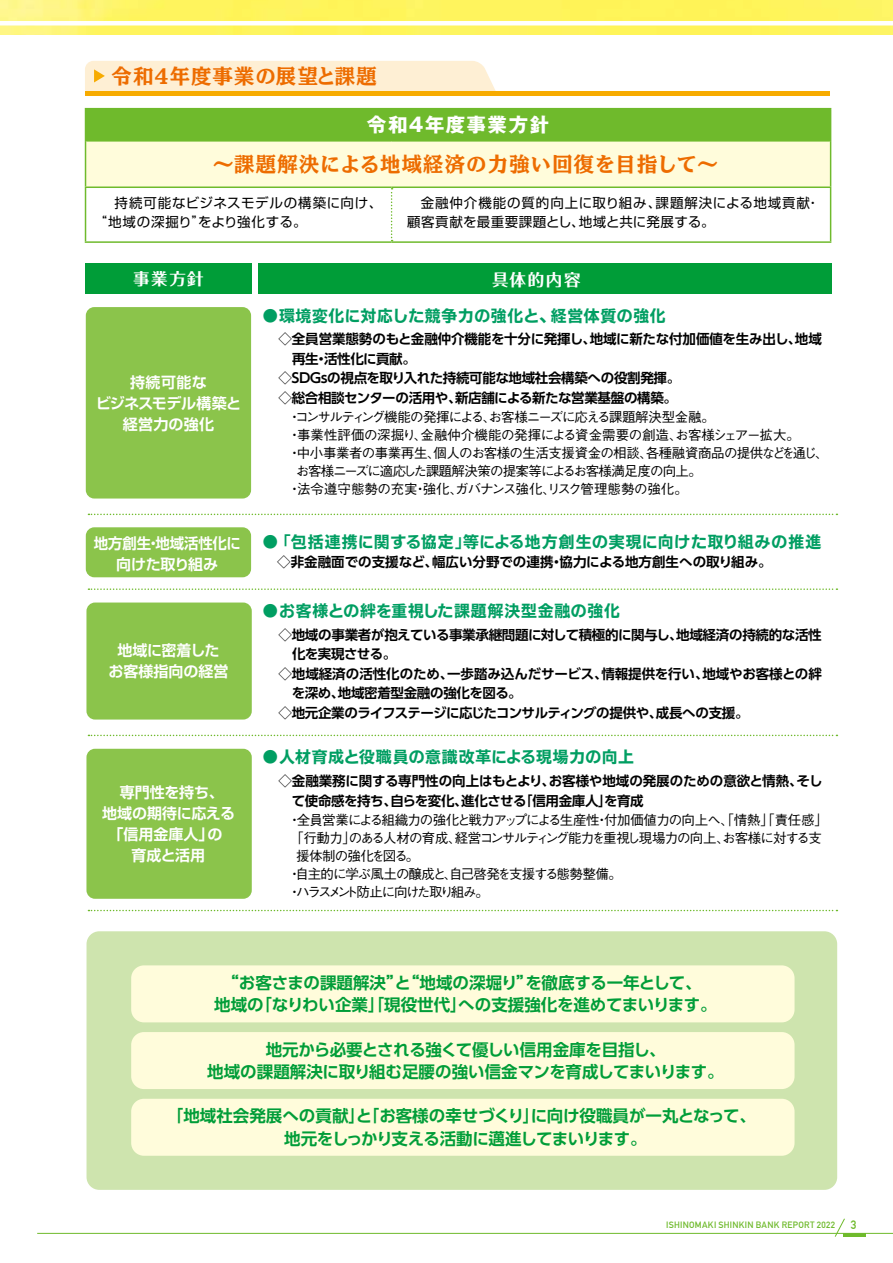
<style>
.page{position:relative;width:893px;height:1263px;background:#fff}
.page>*{position:absolute;margin:0;border:0;box-sizing:border-box;transform-origin:0 0}
.t1{font:21px "Ro NOW Std ME";letter-spacing:.025em;color:#ed6c00}
.t2{font:700 19.5px "Gothic MB101 Pro";letter-spacing:.07em;color:#fff}
.t3{font:700 16.5px/22.5px "UD Shin Go Pro De";letter-spacing:-.01em;color:#009d38;text-align:center}
.t4{font:16.5px "Ro NOW Std GE";color:#009e62}
.t5{font:700 16.5px "Folk Pro";letter-spacing:.095em;color:#fff}
.t6{font:700 15px/21px "Shin Go Pro De";color:#fff;text-align:center}
.t7{font:700 15px/21px "Shin Go Pro De";color:#fff;text-align:center;scale:.96 1}
.t8{font:700 13.5px/20.2px "UD Shin Go Pro De";letter-spacing:-.025em;color:#000}
.t9{font:500 13.5px "Gothic BBB Pro";letter-spacing:-.06em;color:#000}
.t10{font:13.5px/19.5px "Shin Go Pro";letter-spacing:.04em;color:#000}
.t11{font:500 13.5px "Gothic BBB Pro";letter-spacing:-.015em;color:#000}
.t12{font:500 13.5px "Gothic BBB Pro";letter-spacing:-.085em;color:#000}
.t13{font:500 13.5px "Gothic BBB Pro";letter-spacing:-.03em;color:#000}
.t14{font:700 13.5px "UD Shin Go Pro De";letter-spacing:-.005em;color:#000}
.t15{font:700 13.5px "UD Shin Go Pro De";color:#000}
.t16{font:700 13.5px "UD Shin Go Pro De";letter-spacing:-.045em;color:#000}
.t17{font:500 13.5px "Gothic BBB Pro";letter-spacing:-.08em;color:#000}
.t18{font:500 13.5px "Gothic BBB Pro";letter-spacing:-.155em;color:#000}
.t19{font:700 12px "DIN Alternate";color:#6fba2c}
.t20{font:700 9px "DIN Alternate";letter-spacing:.035em;color:#6fba2c}
</style>
<div class="page">
<img style="left:0;top:0;width:893px;height:34px">
<hr style="left:0;top:21px;width:893px;height:4px;background:#fff">
<div style="left:87px;top:931px;width:750px;height:259px;background:#cee4ae;border-radius:13px"></div>
<div style="left:86px;top:109px;width:745px;height:32px;background:#6fba2c"></div>
<div style="left:86px;top:141px;width:745px;height:46px;background:#fffcdb"></div>
<hr style="left:85px;top:108px;width:307px;height:1px;background:#6fba2c">
<hr style="left:85px;top:109px;width:1px;height:32px;background:#6fba2c">
<hr style="left:392px;top:108px;width:439px;height:1px;background:#6fba2c">
<hr style="left:85px;top:141px;width:1px;height:45px;background:#6fba2c">
<hr style="left:830px;top:141px;width:1px;height:45px;background:#6fba2c">
<hr style="left:85px;top:186px;width:307px;height:2px;background:#6fba2c">
<hr style="left:85px;top:188px;width:1px;height:53px;background:#6fba2c">
<hr style="left:392px;top:186px;width:439px;height:2px;background:#6fba2c">
<hr style="left:85px;top:241px;width:307px;height:2px;background:#6fba2c">
<hr style="left:392px;top:241px;width:439px;height:2px;background:#6fba2c">
<hr style="left:86px;top:141px;width:306px;height:1px;background:#6fba2c">
<hr style="left:392px;top:141px;width:438px;height:1px;background:#6fba2c">
<svg style="left:86px;top:187px;width:745px;height:55px"></svg>
<div style="left:259px;top:263px;width:573px;height:31px;background:#009d38"></div>
<div style="left:85px;top:263px;width:166px;height:31px;background:#009d38"></div>
<div style="left:86px;top:307px;width:165px;height:191px;background:#8bc44b;border-radius:9px"></div>
<div style="left:86px;top:527px;width:165px;height:50px;background:#8bc44b;border-radius:9px"></div>
<div style="left:86px;top:602px;width:166px;height:117px;background:#8bc44b;border-radius:9px"></div>
<div style="left:86px;top:749px;width:166px;height:150px;background:#8bc44b;border-radius:9px"></div>
<svg style="left:88px;top:735px;width:749px;height:1px"></svg>
<svg style="left:88px;top:588px;width:749px;height:2px"></svg>
<svg style="left:88px;top:514px;width:749px;height:1px"></svg>
<svg style="left:88px;top:910px;width:749px;height:1px"></svg>
<hr style="left:85px;top:91px;width:744px;height:4px;background:#f7ab00">
<div style="left:85px;top:61px;width:411px;height:30px;background:#feefd4"></div>
<div style="left:131px;top:965px;width:663px;height:57px;background:#fffcdb;border-radius:13px"></div>
<div style="left:131px;top:1032px;width:663px;height:57px;background:#fffcdb;border-radius:13px"></div>
<div style="left:131px;top:1099px;width:663px;height:57px;background:#fffcdb;border-radius:13px"></div>
<hr style="left:37px;top:1233px;width:856px;height:1px;background:#6fba2c">
<hr style="left:843px;top:1233px;width:22px;height:3px;background:#6fba2c">
<svg style="left:834px;top:1218px;width:11px;height:19px"></svg>
<h1 class="t1" style="left:111px;top:61px;width:267px">令和4年度事業の展望と課題</h1>
<h2 class="t2" style="left:367px;top:109px;width:184px">令和4年度事業方針</h2>
<h1 class="t1" style="left:213px;top:150px;width:507px">～課題解決による地域経済の力強い回復を目指して～</h1>
<p class="t10" style="left:94px;top:191px;width:290px;text-indent:21px">持続可能なビジネスモデルの構築に向け、“地域の深掘り”をより強化する。</p>
<p class="t10" style="left:407px;top:191px;width:414px;text-indent:14px">金融仲介機能の質的向上に取り組み、課題解決による地域貢献・顧客貢献を最重要課題とし、地域と共に発展する。</p>
<p class="t5" style="left:133px;top:264px;width:72px">事業方針</p>
<p class="t5" style="left:492px;top:265px;width:108px">具体的内容　</p>
<p class="t6" style="left:96px;top:369px;width:146px">持続可能な<br>ビジネスモデル構築と経営力の強化</p>
<p class="t7" style="left:94px;top:531px;width:155px">地方創生・地域活性化に向けた取り組み</p>
<p class="t6" style="left:108px;top:638px;width:122px">地域に密着したお客様指向の経営</p>
<p class="t6" style="left:102px;top:780px;width:134px">専門性を持ち、<br>地域の期待に応える「信用金庫人」の<br>育成と活用</p>
<p class="t4" style="left:262px;top:304px;width:405px">●環境変化に対応した競争力の強化と、経営体質の強化</p>
<p class="t8" style="left:279px;top:329px;width:545px">◇全員営業態勢のもと金融仲介機能を十分に発揮し、地域に新たな付加価値を生み出し、地域</p>
<p class="t8" style="left:292px;top:348px;width:125px">再生・活性化に貢献。</p>
<p class="t8" style="left:279px;top:368px;width:403px">◇ＳＤＧｓの視点を取り入れた持続可能な地域社会構築への役割発揮。</p>
<p class="t8" style="left:279px;top:387px;width:400px">◇総合相談センターの活用や、新店舗による新たな営業基盤の構築。</p>
<p class="t17" style="left:288px;top:406px;width:429px">・コンサルティング機能の発揮による、お客様ニーズに応える課題解決型金融。</p>
<p class="t11" style="left:288px;top:424px;width:514px">・事業性評価の深掘り、金融仲介機能の発揮による資金需要の創造、お客様シェアー拡大。</p>
<p class="t13" style="left:288px;top:442px;width:542px">・中小事業者の事業再生、個人のお客様の生活支援資金の相談、各種融資商品の提供などを通じ、</p>
<p class="t9" style="left:296px;top:460px;width:408px">お客様ニーズに適応した課題解決策の提案等によるお客様満足度の向上。</p>
<p class="t11" style="left:288px;top:478px;width:402px">・法令遵守態勢の充実・強化、ガバナンス強化、リスク管理態勢の強化。</p>
<p class="t4" style="left:262px;top:531px;width:561px">●「包括連携に関する協定」等による地方創生の実現に向けた取り組みの推進</p>
<p class="t15" style="left:277px;top:550px;width:496px">◇非金融面での支援など、幅広い分野での連携・協力による地方創生への取り組み。</p>
<p class="t4" style="left:262px;top:600px;width:359px">●お客様との絆を重視した課題解決型金融の強化</p>
<p class="t8" style="left:279px;top:624px;width:545px">◇地域の事業者が抱えている事業承継問題に対して積極的に関与し、地域経済の持続的な活性</p>
<p class="t8" style="left:292px;top:644px;width:106px">化を実現させる。</p>
<p class="t14" style="left:279px;top:663px;width:545px">◇地域経済の活性化のため、一歩踏み込んだサービス、情報提供を行い、地域やお客様との絆</p>
<p class="t8" style="left:292px;top:683px;width:231px">を深め、地域密着型金融の強化を図る。</p>
<p class="t16" style="left:279px;top:702px;width:471px">◇地元企業のライフステージに応じたコンサルティングの提供や、成長への支援。</p>
<p class="t4" style="left:262px;top:746px;width:373px">●人材育成と役職員の意識改革による現場力の向上</p>
<p class="t8" style="left:292px;top:770px;width:532px;text-indent:-13px">◇金融業務に関する専門性の向上はもとより、お客様や地域の発展のための意欲と情熱、そして使命感を持ち、自らを変化、進化させる「信用金庫人」を育成</p>
<p class="t9" style="left:288px;top:809px;width:542px">・全員営業による組織力の強化と戦力アップによる生産性・付加価値力の向上へ、「情熱」「責任感」</p>
<p class="t12" style="left:290px;top:827px;width:533px">「行動力」のある人材の育成、経営コンサルティング能力を重視し現場力の向上、お客様に対する支</p>
<p class="t9" style="left:296px;top:845px;width:125px">援体制の強化を図る。</p>
<p class="t9" style="left:288px;top:863px;width:336px">・自主的に学ぶ風土の醸成と、自己啓発を支援する態勢整備。</p>
<p class="t18" style="left:288px;top:881px;width:203px">・ハラスメント防止に向けた取り組み。</p>
<p class="t3" style="left:214px;top:971px;width:504px">“お客さまの課題解決”と“地域の深堀り”を徹底する一年として、<br>地域の「なりわい企業」「現役世代」への支援強化を進めてまいります。</p>
<p class="t3" style="left:207px;top:1037px;width:518px">地元から必要とされる強くて優しい信用金庫を目指し、<br>地域の課題解決に取り組む足腰の強い信金マンを育成してまいります。</p>
<p class="t3" style="left:167px;top:1104px;width:591px">「地域社会発展への貢献」と「お客様の幸せづくり」に向け役職員が一丸となって、地元をしっかり支える活動に邁進してまいります。</p>
<p class="t20" style="left:666px;top:1218px;width:171px">ISHINOMAKI SHINKIN BANK REPORT 2022</p>
<p class="t19" style="left:851px;top:1216px;width:7px">3</p>
</div>
